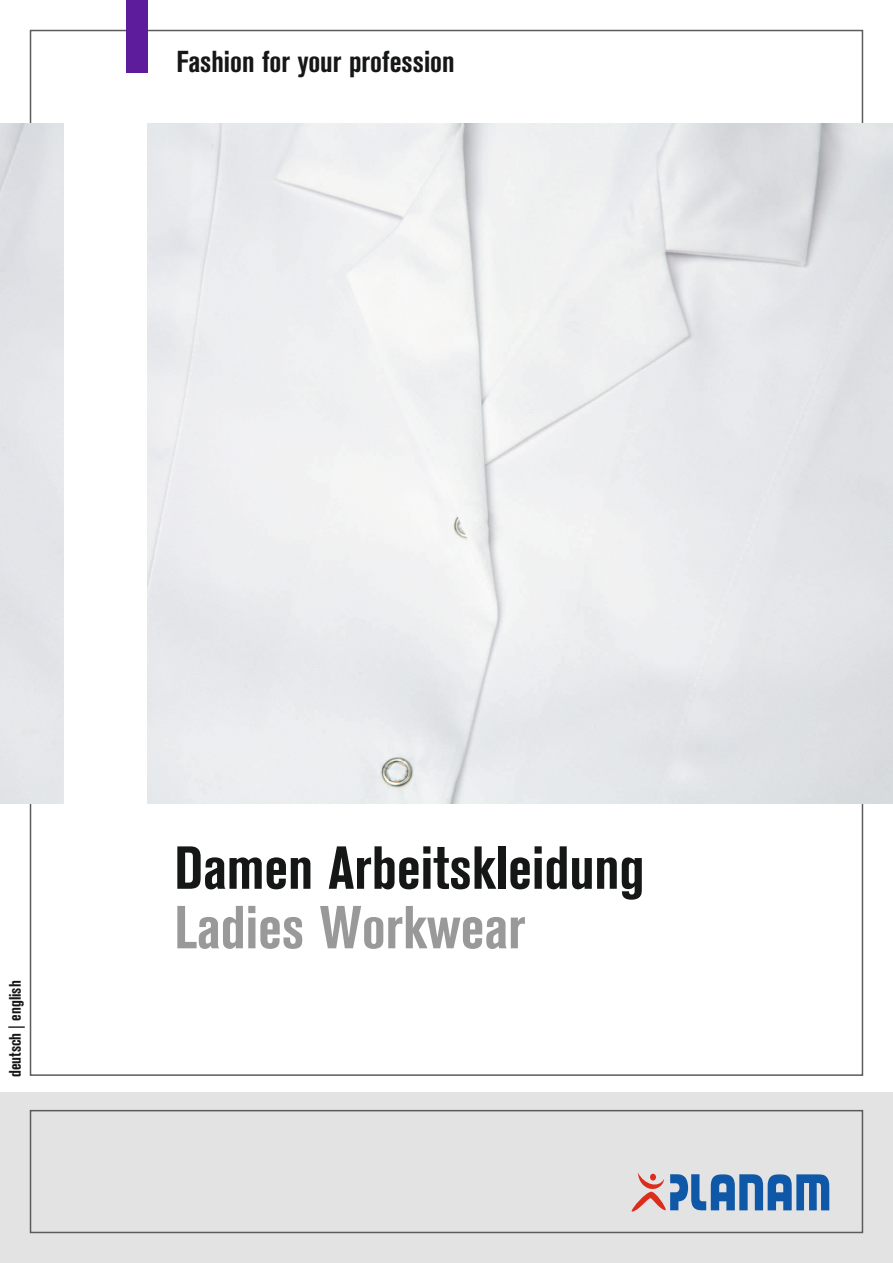
<style>
.page{position:relative;width:893px;height:1263px;background:#fff}
.page>*{position:absolute;margin:0;border:0;box-sizing:border-box;transform-origin:0 0}
.t1{font:700 condensed 60px "Akzidenz Grotesk BE";color:#151616}
.t2{font:700 condensed 60px "Akzidenz Grotesk BE";color:#999}
.t3{font:700 condensed 30px "Akzidenz Grotesk BE";color:#151616}
.t4{font:700 condensed 16.5px "Akzidenz Grotesk BE";color:#151616}
</style>
<div class="page">
<div style="left:0;top:1093px;width:893px;height:170px;background:#e3e3e3"></div>
<svg style="left:631px;top:1173px;width:198px;height:39px"></svg>
<div style="left:30px;top:1110px;width:833px;height:123px;border:2px solid #5b5b5b"></div>
<div style="left:126px;top:0;width:22px;height:72px;background:#5c1c9c"></div>
<img style="left:148px;top:123px;width:745px;height:681px">
<div style="left:0;top:123px;width:64px;height:681px;background:#e2e4e9"></div>
<p class="t3" style="left:176px;top:45px;width:280px">Fashion for your profession</p>
<p class="t4" style="left:6px;top:1077px;width:98px;rotate:-90deg">deutsch | english</p>
<h1 class="t1" style="left:174px;top:834px;width:472px">Damen Arbeitskleidung</h1>
<h1 class="t2" style="left:174px;top:893px;width:353px">Ladies Workwear</h1>
</div>
